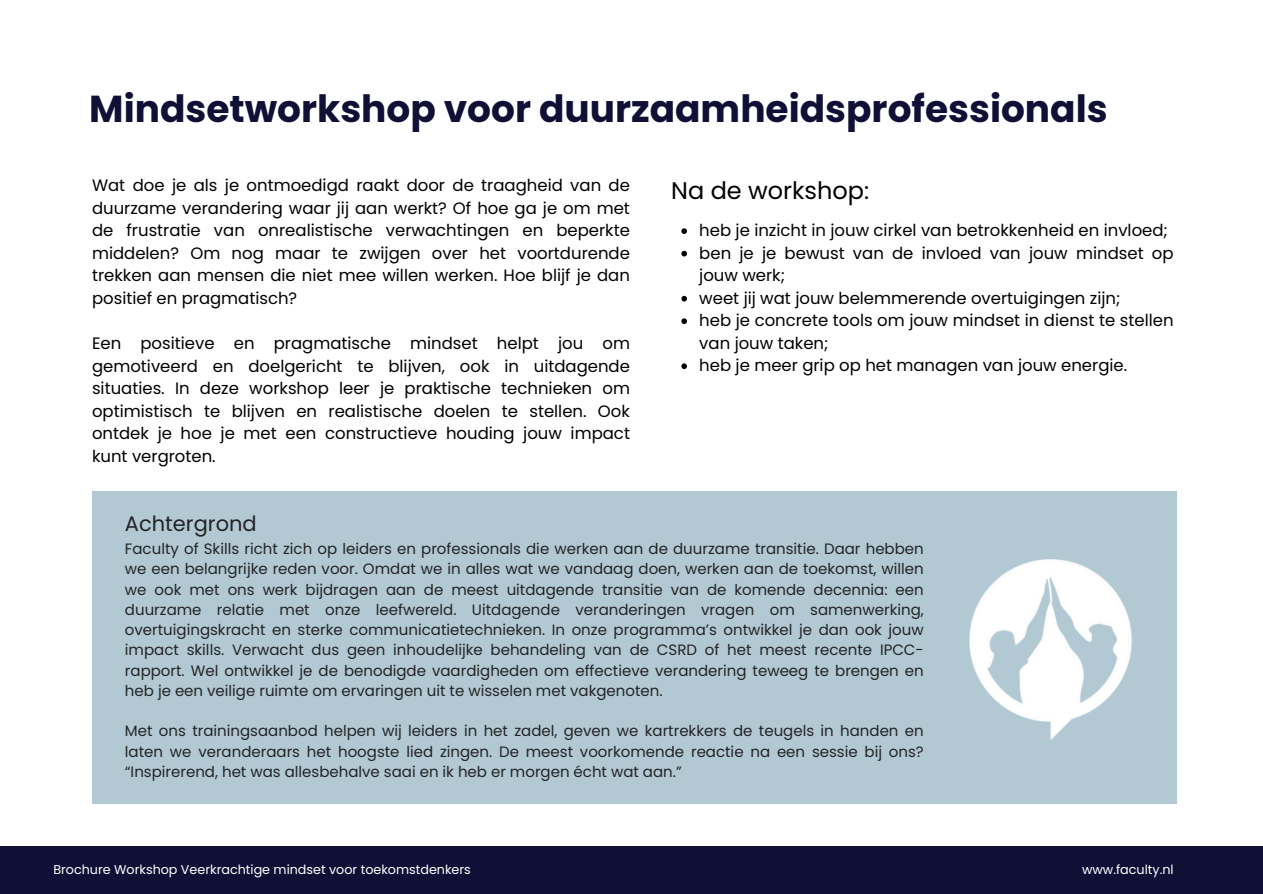
<style>
.page{position:relative;width:1263px;height:894px;background:#fff}
.page>*{position:absolute;margin:0;border:0;box-sizing:border-box;transform-origin:0 0}
.t1{font:700 37.5px "Poppins";color:#101036}
.t2{font:24px "Poppins";color:#000}
.t3{font:21px "Poppins";color:#232326}
.t4{font:16.5px/22.5px "Poppins";color:#000}
.t5{font:15px/20.2px "Poppins";color:#232326;text-align:justify}
.t6{font:12.75px "Poppins";color:#fff}
</style>
<div class="page">
<div style="left:0;top:846px;width:1263px;height:47px;background:#101036"></div>
<div style="left:92px;top:491px;width:1084px;height:313px;background:#b2c9d3"></div>
<img style="left:969px;top:547px;width:208px;height:201px">
<svg style="left:681px;top:228px;width:6px;height:6px"></svg>
<svg style="left:681px;top:251px;width:6px;height:5px"></svg>
<svg style="left:681px;top:296px;width:6px;height:5px"></svg>
<svg style="left:681px;top:318px;width:6px;height:6px"></svg>
<svg style="left:681px;top:363px;width:6px;height:6px"></svg>
<h4 class="t1" style="left:89px;top:82px;width:1020px">Mindsetworkshop voor duurzaamheidsprofessionals</h4>
<p class="t4" style="left:92px;top:174px;width:539px;text-align:justify">Wat doe je als je ontmoedigd raakt door de traagheid van de duurzame verandering waar jij aan werkt? Of hoe ga je om met de frustratie van onrealistische verwachtingen en beperkte middelen? Om nog maar te zwijgen over het voortdurende trekken aan mensen die niet mee willen werken. Hoe blijf je dan positief en pragmatisch?</p>
<p class="t4" style="left:92px;top:332px;width:539px;text-align:justify">Een positieve en pragmatische mindset helpt jou om gemotiveerd en doelgericht te blijven, ook in uitdagende situaties. In deze workshop leer je praktische technieken om optimistisch te blijven en realistische doelen te stellen. Ook ontdek je hoe je met een constructieve houding jouw impact kunt vergroten.</p>
<p class="t3" style="left:125px;top:509px;width:133px">Achtergrond</p>
<p class="t2" style="left:671px;top:173px;width:199px">Na de workshop:</p>
<p class="t4" style="left:699px;top:219px;width:470px">heb je inzicht in jouw cirkel van betrokkenheid en invloed;</p>
<p class="t4" style="left:699px;top:241px;width:476px">ben je je bewust van de invloed van jouw mindset op jouw werk;</p>
<h3 class="t4" style="left:699px;top:286px;width:423px">weet jij wat jouw belemmerende overtuigingen zijn;</h3>
<h4 class="t4" style="left:699px;top:309px;width:476px">heb je concrete tools om jouw mindset in dienst te stellen van jouw taken;</h4>
<h4 class="t4" style="left:699px;top:354px;width:429px">heb je meer grip op het managen van jouw energie.</h4>
<h2 class="t5" style="left:125px;top:538px;width:800px">Faculty of Skills richt zich op leiders en professionals die werken aan de duurzame transitie. Daar hebben we een belangrijke reden voor. Omdat we in alles wat we vandaag doen, werken aan de toekomst, willen we ook met ons werk bijdragen aan de meest uitdagende transitie van de komende decennia: een duurzame relatie met onze leefwereld. Uitdagende veranderingen vragen om samenwerking, overtuigingskracht en sterke communicatietechnieken. In onze programma’s ontwikkel je dan ook jouw impact skills. Verwacht dus geen inhoudelijke behandeling van de CSRD of het meest recente IPCC&shy;rapport. Wel ontwikkel je de benodigde vaardigheden om effectieve verandering teweeg te brengen en heb je een veilige ruimte om ervaringen uit te wisselen met vakgenoten.</h2>
<p class="t5" style="left:125px;top:720px;width:800px">Met ons trainingsaanbod helpen wij leiders in het zadel, geven we kartrekkers de teugels in handen en laten we veranderaars het hoogste lied zingen. De meest voorkomende reactie na een sessie bij ons? “Inspirerend, het was allesbehalve saai en ik heb er morgen écht wat aan.”</p>
<p class="t6" style="left:53px;top:860px;width:419px">Brochure Workshop Veerkrachtige mindset voor toekomstdenkers</p>
<h4 class="t6" style="left:1082px;top:860px;width:93px">www.faculty.nl</h4>
</div>
